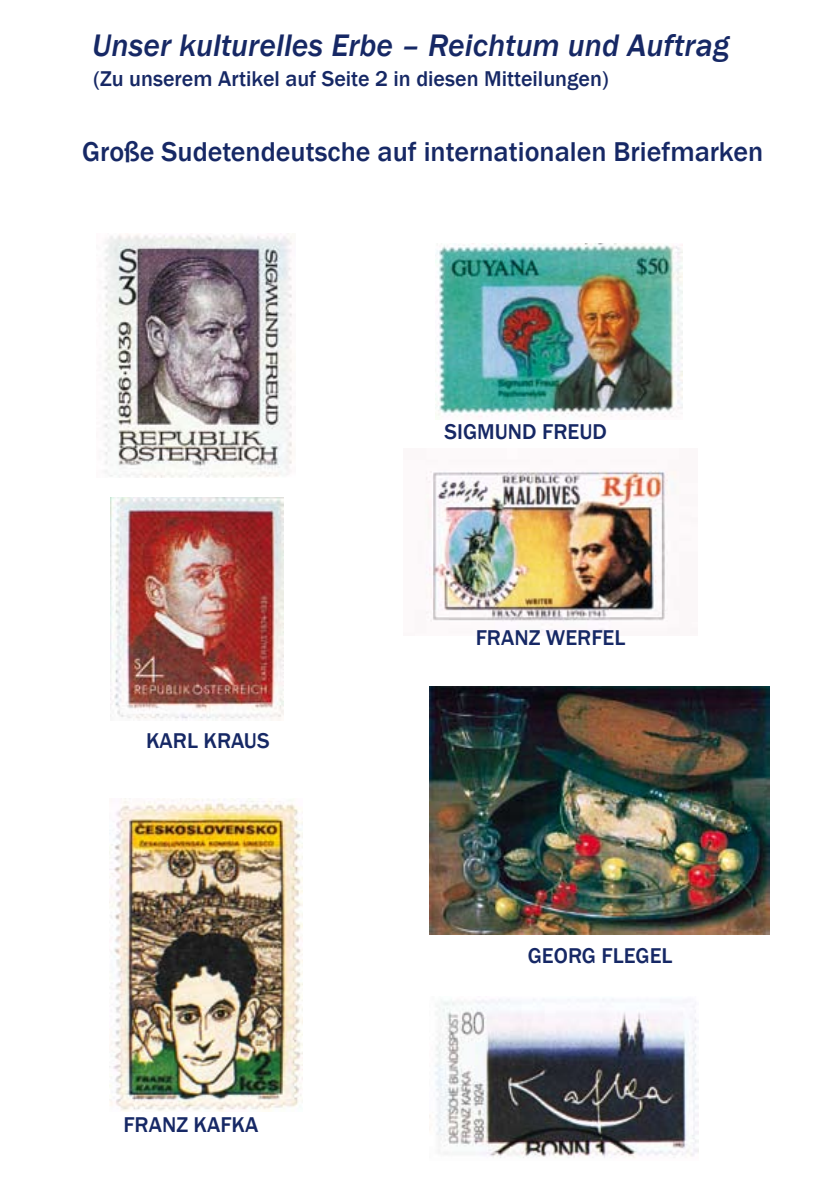
<style>
.page{position:relative;width:840px;height:1191px;background:#fff}
.page>*{position:absolute;margin:0;border:0;box-sizing:border-box;transform-origin:0 0}
.t1{font:italic 500 32px "Franklin Gothic";color:#162865}
.t2{font:500 28px "Franklin Gothic";color:#162865}
.t3{font:500 22px "Franklin Gothic";color:#162865}
</style>
<div class="page">
<img style="left:429px;top:686px;width:340px;height:248px">
<img style="left:426px;top:471px;width:250px;height:162px">
<img style="left:109px;top:798px;width:193px;height:313px">
<img style="left:110px;top:497px;width:173px;height:224px">
<img style="left:103px;top:234px;width:189px;height:244px">
<img style="left:435px;top:244px;width:247px;height:174px">
<img style="left:429px;top:998px;width:268px;height:160px">
<h1 class="t1" style="left:92px;top:26px;width:638px">Unser kulturelles Erbe – Reichtum und Auftrag</h1>
<p class="t3" style="left:94px;top:65px;width:516px">(Zu unserem Artikel auf Seite 2 in diesen Mitteilungen)</p>
<p class="t2" style="left:82px;top:135px;width:682px">Große Sudetendeutsche auf internationalen Briefmarken</p>
<p class="t3" style="left:444px;top:418px;width:161px">Sigmund Freud</p>
<p class="t3" style="left:146px;top:727px;width:125px">Kar l Kraus</p>
<p class="t3" style="left:123px;top:1110px;width:136px">Franz Kafka</p>
<p class="t3" style="left:475px;top:624px;width:151px">Franz Wer fel</p>
<p class="t3" style="left:527px;top:941px;width:146px">Georg Flegel</p>
</div>
